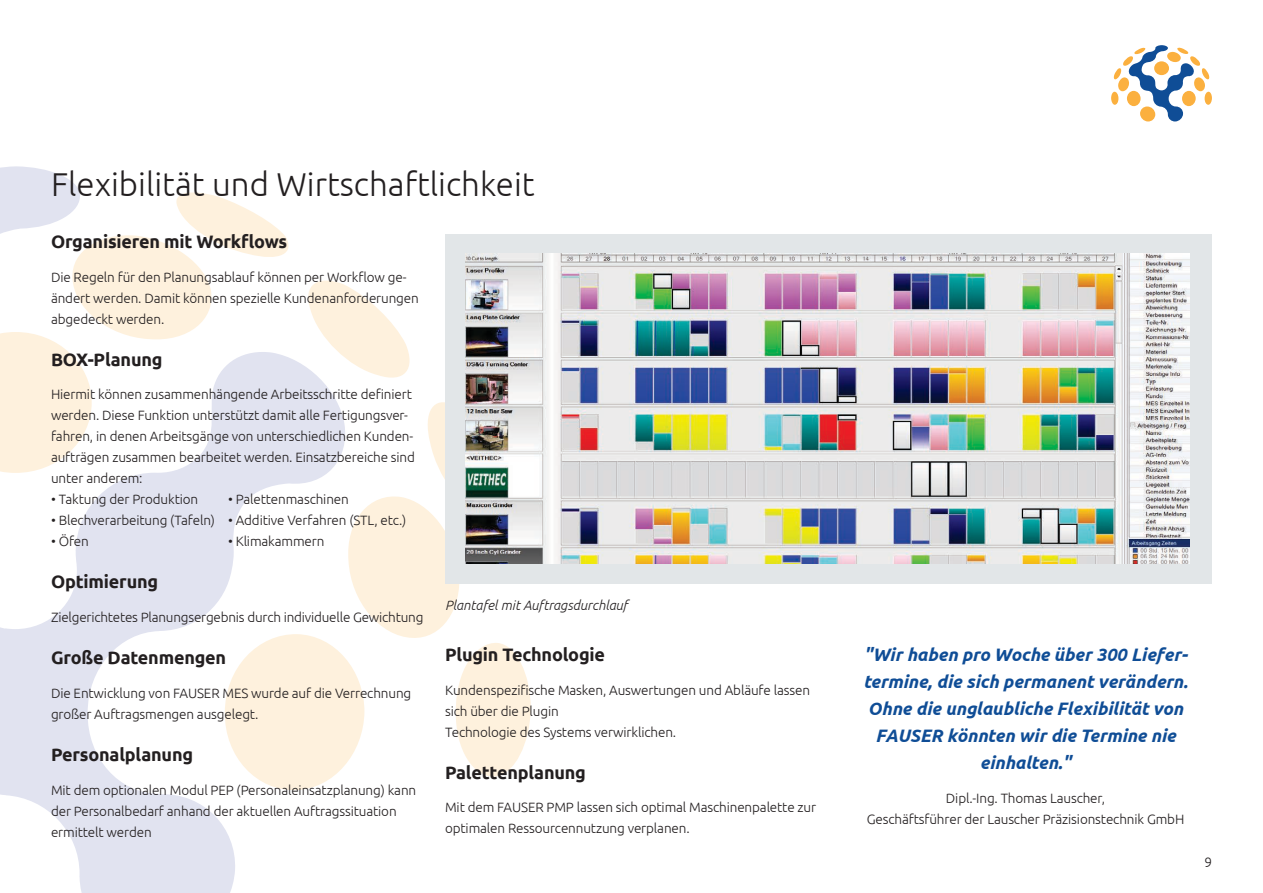
<style>
.page{position:relative;width:1263px;height:893px;background:#fff}
.page>*{position:absolute;margin:0;border:0;box-sizing:border-box;transform-origin:0 0}
.t1{font:300 33px "Ubuntu";color:#231f20}
.t2{font:italic 700 18px/27px "Ubuntu";color:#0f4d96;text-align:center}
.t3{font:700 18px "Ubuntu";letter-spacing:-.01em;color:#231f20}
.t4{font:300 13.5px/21px "Ubuntu";letter-spacing:-.01em;color:#231f20}
.t5{font:italic 300 13.5px "Ubuntu";color:#231f20}
</style>
<div class="page">
<svg style="left:0;top:166px;width:78px;height:23px;fill:#e1e3f0"></svg>
<svg style="left:0;top:189px;width:531px;height:704px"></svg>
<svg style="left:1111px;top:45px;width:101px;height:77px"></svg>
<div style="left:445px;top:234px;width:766px;height:349px;background:#e2e6e8"></div>
<img style="left:466px;top:254px;width:724px;height:309px">
<h1 class="t1" style="left:51px;top:164px;width:485px">Flexibilität und Wirtschaftlichkeit</h1>
<h2 class="t3" style="left:51px;top:231px;width:238px">Organisieren mit Workflows</h2>
<p class="t4" style="left:51px;top:266px;width:369px">Die Regeln für den Planungsablauf können per Workflow ge&shy;ändert werden. Damit können spezielle Kundenanforderungen abgedeckt werden.</p>
<h2 class="t3" style="left:51px;top:348px;width:113px">BOX-Planung</h2>
<p class="t4" style="left:51px;top:384px;width:365px">Hiermit können zusammenhängende Arbeitsschritte definiert werden. Diese Funktion unterstützt damit alle Fertigungsver&shy;fahren, in denen Arbeitsgänge von unterschiedlichen Kunden&shy;aufträgen zusammen bearbeitet werden. Einsatzbereiche sind unter anderem:</p>
<p class="t4" style="left:51px;top:489px;width:149px">• Taktung der Produktion</p>
<p class="t4" style="left:228px;top:489px;width:122px">• Palettenmaschinen</p>
<p class="t4" style="left:51px;top:510px;width:357px">• Blechverarbeitung (Tafeln) • Additive Verfahren (STL, etc.)</p>
<p class="t4" style="left:51px;top:531px;width:39px">• Öfen</p>
<p class="t4" style="left:228px;top:531px;width:98px">• Klimakammern</p>
<h2 class="t3" style="left:51px;top:571px;width:109px">Optimierung</h2>
<p class="t4" style="left:51px;top:606px;width:374px">Zielgerichtetes Planungsergebnis durch individuelle Gewichtung</p>
<h2 class="t3" style="left:51px;top:647px;width:177px">Große Datenmengen</h2>
<p class="t4" style="left:51px;top:682px;width:362px">Die Entwicklung von FAUSER MES wurde auf die Verrechnung großer Auftragsmengen ausgelegt.</p>
<h2 class="t3" style="left:51px;top:744px;width:144px">Personalplanung</h2>
<p class="t4" style="left:51px;top:779px;width:367px">Mit dem optionalen Modul PEP (Personaleinsatzplanung) kann der Personalbedarf anhand der aktuellen Auftragssituation ermittelt werden</p>
<p class="t5" style="left:445px;top:597px;width:184px">Plantafel mit Auftragsdurchlauf</p>
<h2 class="t3" style="left:445px;top:644px;width:162px">Plugin Technologie</h2>
<p class="t4" style="left:445px;top:679px;width:366px">Kundenspezifische Masken, Auswertungen und Abläufe lassen sich über die Plugin<br>Technologie des Systems verwirklichen.</p>
<h2 class="t3" style="left:445px;top:761px;width:142px">Palettenplanung</h2>
<p class="t4" style="left:445px;top:797px;width:373px">Mit dem FAUSER PMP lassen sich optimal Maschinenpalette zur optimalen Ressourcennutzung verplanen.</p>
<h2 class="t2" style="left:863px;top:641px;width:326px">"Wir haben pro Woche über 300 Liefer&shy;termine, die sich permanent verändern.<br>Ohne die unglaubliche Flexibilität von<br>FAUSER könnten wir die Termine nie einhalten."</h2>
<p class="t4" style="left:867px;top:787px;width:319px;text-align:center">Dipl.-Ing. Thomas Lauscher,<br>Geschäftsführer der Lauscher Präzisionstechnik GmbH</p>
<p class="t4" style="left:1204px;top:851px;width:9px">9</p>
</div>
